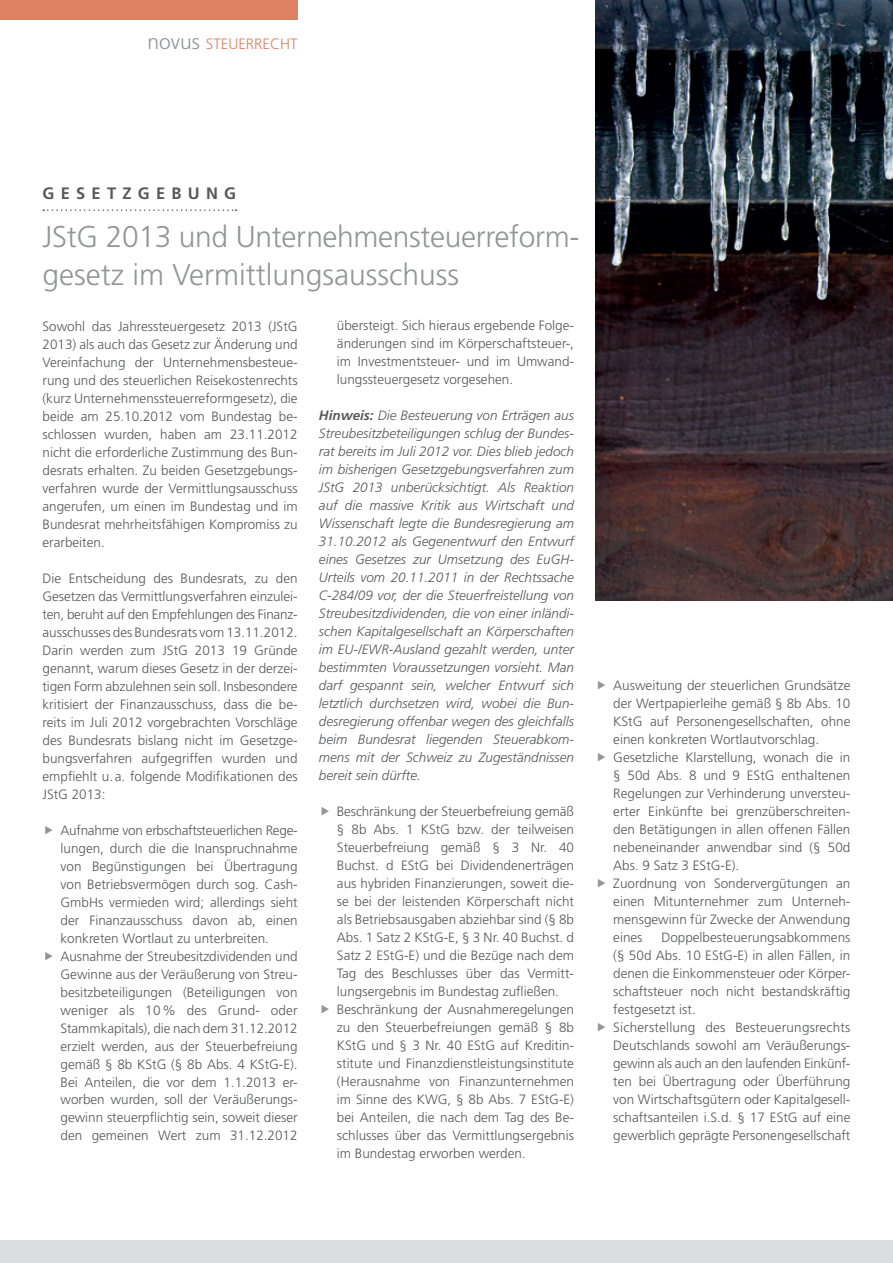
<style>
.page{position:relative;width:893px;height:1263px;background:#fff}
.page>*{position:absolute;margin:0;border:0;box-sizing:border-box;transform-origin:0 0}
.t1{font:300 30px/37.5px "Frutiger LT Std";letter-spacing:-.01em;color:#939598}
.t2{font:700 16.5px "Frutiger LT Std";color:#57585a}
.t3{font:300 15px "Frutiger LT Std";color:#de8263}
.t4{font:300 13.5px/18px "Frutiger LT Std";color:#57585a}
.t5{font:italic 300 13.5px/18px "Frutiger LT Std";color:#57585a;text-align:justify}
.s1{font-size:21px;color:#939598}
.s2{font-weight:700}
</style>
<div class="page">
<div style="left:0;top:0;width:298px;height:19px;background:#de8263"></div>
<div style="left:0;top:1241px;width:893px;height:22px;background:#dcdddf"></div>
<svg style="left:43px;top:209px;width:193px;height:2px"></svg>
<img style="left:595px;top:0;width:298px;height:601px">
<p class="t3" style="left:148px;top:36px;width:152px"><span class="s1">novus</span> STEUERRECHT</p>
<p class="t2" style="left:43px;top:183px;width:32px">G ESE</p>
<p class="t2" style="left:107px;top:183px;width:47px">TZGEBU</p>
<p class="t2" style="left:206px;top:183px;width:30px">N G</p>
<h1 class="t1" style="left:43px;top:218px;width:536px">JStG 2013 und Unternehmensteuerreform&shy;gesetz im Vermittlungsausschuss</h1>
<p class="t4" style="left:43px;top:317px;width:257px;text-align:justify">Sowohl das Jahressteuergesetz 2013 (JStG 2013) als auch das Gesetz zur Änderung und Vereinfachung der Unternehmensbesteue&shy;rung und des steuerlichen Reisekostenrechts (kurz Unternehmenssteuerreformgesetz), die beide am 25.10.2012 vom Bundestag be&shy;schlossen wurden, haben am 23.11.2012 nicht die erforderliche Zustimmung des Bun&shy;desrats erhalten. Zu beiden Gesetzgebungs&shy;verfahren wurde der Vermittlungsausschuss angerufen, um einen im Bundestag und im Bundesrat mehrheitsfähigen Kompromiss zu erarbeiten.</p>
<p class="t4" style="left:43px;top:569px;width:257px;text-align:justify">Die Entscheidung des Bundesrats, zu den Gesetzen das Vermittlungsverfahren einzulei&shy;ten, beruht auf den Empfehlungen des Finanz&shy;ausschusses des Bundesrats vom 13.11.2012.<br>Darin werden zum JStG 2013 19 Gründe genannt, warum dieses Gesetz in der derzei&shy;tigen Form abzulehnen sein soll. Insbesondere kritisiert der Finanzausschuss, dass die be&shy;reits im Juli 2012 vorgebrachten Vorschläge des Bundesrats bislang nicht im Gesetzge&shy;bungsverfahren aufgegriffen wurden und empfiehlt u. a. folgende Modifikationen des JStG 2013:</p>
<p class="t4" style="left:61px;top:821px;width:239px">Aufnahme von erbschaftsteuerlichen Rege&shy;lungen, durch die die Inanspruchnahme von Begünstigungen bei Übertragung von Betriebsvermögen durch sog. Cash-GmbHs vermieden wird; allerdings sieht der Finanzausschuss davon ab, einen konkreten Wortlaut zu unterbreiten.<br>Ausnahme der Streubesitzdividenden und Gewinne aus der Veräußerung von Streu&shy;besitzbeteiligungen (Beteiligungen von weniger als 10% des Grund- oder Stammkapitals), die nach dem 31.12.2012 erzielt werden, aus der Steuerbefreiung gemäß § 8b KStG (§ 8b Abs. 4 KStG-E).<br>Bei Anteilen, die vor dem 1.1.2013 er&shy;worben wurden, soll der Veräußerungs&shy;gewinn steuerpflichtig sein, soweit dieser den gemeinen Wert zum 31.12.2012</p>
<p class="t4" style="left:337px;top:317px;width:239px;text-align:justify">übersteigt. Sich hieraus ergebende Folge&shy;änderungen sind im Körperschaftsteuer-, im Investmentsteuer- und im Umwand&shy;lungssteuergesetz vorgesehen.</p>
<p class="t5" style="left:319px;top:407px;width:257px"><span class="s2">Hinweis:</span> Die Besteuerung von Erträgen aus Streubesitzbeteiligungen schlug der Bundes&shy;rat bereits im Juli 2012 vor. Dies blieb jedoch im bisherigen Gesetzgebungsverfahren zum JStG 2013 unberücksichtigt. Als Reaktion auf die massive Kritik aus Wirtschaft und Wissenschaft legte die Bundesregierung am 31.10.2012 als Gegenentwurf den Entwurf eines Gesetzes zur Umsetzung des EuGH-Urteils vom 20.11.2011 in der Rechtssache C-284/09 vor, der die Steuerfreistellung von Streubesitzdividenden, die von einer inländi&shy;schen Kapitalgesellschaft an Körperschaften im EU-/EWR-Ausland gezahlt werden, unter bestimmten Voraussetzungen vorsieht. Man darf gespannt sein, welcher Entwurf sich letztlich durchsetzen wird, wobei die Bun&shy;desregierung offenbar wegen des gleichfalls beim Bundesrat liegenden Steuerabkom&shy;mens mit der Schweiz zu Zugeständnissen bereit sein dürfte.</p>
<p class="t4" style="left:337px;top:803px;width:239px">Beschränkung der Steuerbefreiung gemäß § 8b Abs. 1 KStG bzw. der teilweisen Steuerbefreiung gemäß § 3 Nr. 40<br>Buchst. d EStG bei Dividendenerträgen aus hybriden Finanzierungen, soweit die&shy;se bei der leistenden Körperschaft nicht als Betriebsausgaben abziehbar sind (§ 8b Abs. 1 Satz 2 KStG-E, § 3 Nr. 40 Buchst. d Satz 2 EStG-E) und die Bezüge nach dem Tag des Beschlusses über das Vermitt&shy;lungsergebnis im Bundestag zufließen.<br>Beschränkung der Ausnahmeregelungen zu den Steuerbefreiungen gemäß § 8b KStG und § 3 Nr. 40 EStG auf Kreditin-- stitute und Finanzdienstleistungsinstitute (Herausnahme von Finanzunternehmen im Sinne des KWG, § 8b Abs. 7 EStG-E) bei Anteilen, die nach dem Tag des Be&shy;schlusses über das Vermittlungsergebnis im Bundestag erworben werden.</p>
<p class="t4" style="left:613px;top:677px;width:239px">Ausweitung der steuerlichen Grundsätze der Wertpapierleihe gemäß § 8b Abs. 10<br>KStG auf Personengesellschaften, ohne einen konkreten Wortlautvorschlag.<br>Gesetzliche Klarstellung, wonach die in § 50d Abs. 8 und 9 EStG enthaltenen Regelungen zur Verhinderung unversteu&shy;erter Einkünfte bei grenzüberschreiten&shy;den Betätigungen in allen offenen Fällen nebeneinander anwendbar sind (§ 50d Abs. 9 Satz 3 EStG-E).<br>Zuordnung von Sondervergütungen an einen Mitunternehmer zum Unterneh&shy;mensgewinn für Zwecke der Anwendung eines</p>
<p class="t4" style="left:613px;top:929px;width:239px;text-indent:48px">Doppelbesteuerungsabkommens (§ 50d Abs. 10 EStG-E) in allen Fällen, in denen die Einkommensteuer oder Körper&shy;schaftsteuer noch nicht bestandskräftig festgesetzt ist.<br>Sicherstellung des Besteuerungsrechts Deutschlands sowohl am Veräußerungs&shy;gewinn als auch an den laufenden Einkünf&shy;ten bei Übertragung oder Überführung von Wirtschaftsgütern oder Kapitalgesell&shy;schaftsanteilen i.S.d. § 17 EStG auf eine gewerblich geprägte Personengesellschaft</p>
</div>
